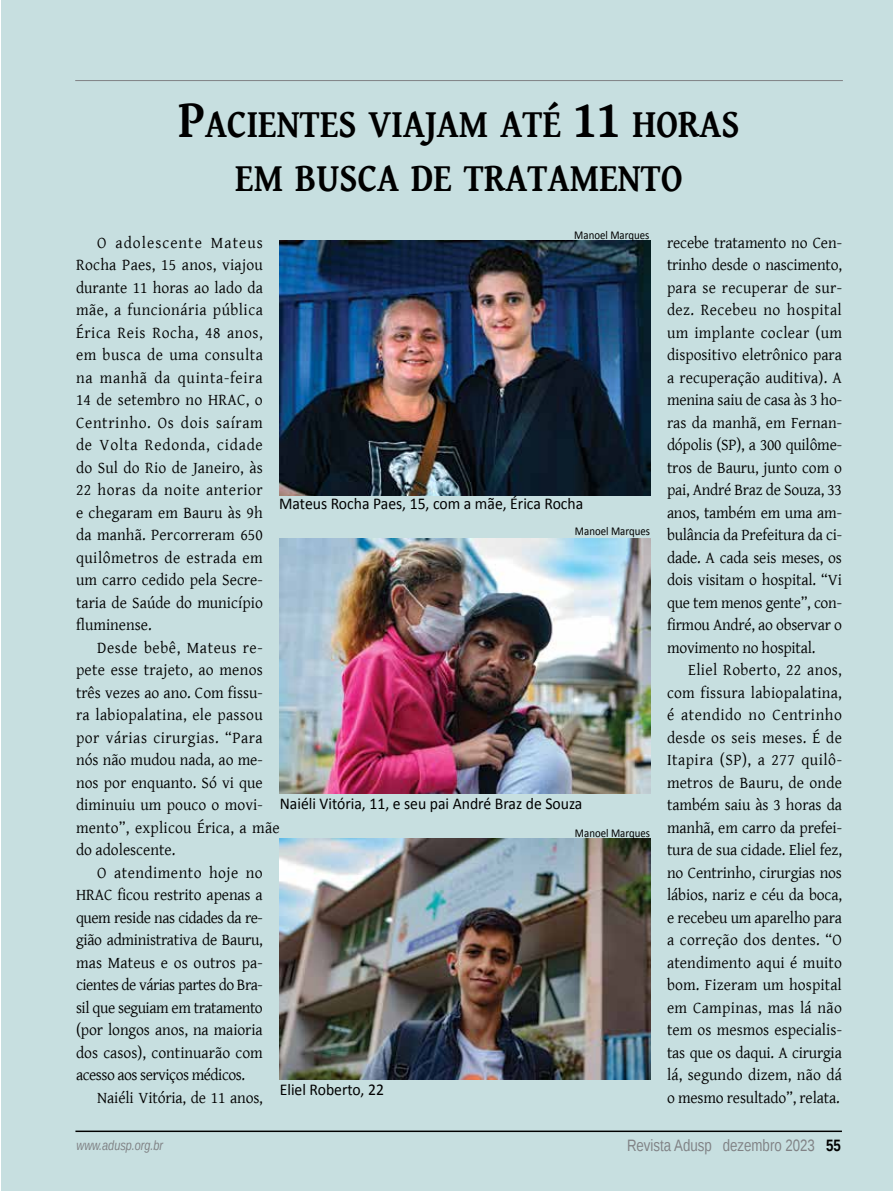
<style>
.page{position:relative;width:893px;height:1191px;background:#fff}
.page>*{position:absolute;margin:0;border:0;box-sizing:border-box;transform-origin:0 0}
.t1{font:700 40.5px/54px "Gentium Book Basic";color:#000;text-align:center;scale:.85 1}
.t2{font:16.5px/22.5px "Gentium Basic";color:#000;text-align:justify;scale:.95 1}
.t3{font:16.5px "Calibri";color:#000;scale:.95 1}
.t4{font:16.5px "Liberation Sans Narrow";color:#808285}
.t5{font:italic 13.5px "Liberation Sans Narrow";color:#808285}
.t6{font:12px "Calibri";color:#000;scale:.9 1}
.s1{font-size:54px}
.s2{font-weight:700;color:#000}
</style>
<div class="page">
<div style="left:1px;top:0;width:892px;height:1191px;background:#c7dfe0"></div>
<hr style="left:75px;top:1130px;width:767px;height:2px;background:#000">
<hr style="left:75px;top:80px;width:768px;height:1px;background:#808285">
<img style="left:280px;top:240px;width:370px;height:255px">
<img style="left:280px;top:538px;width:370px;height:255px">
<img style="left:280px;top:839px;width:370px;height:240px">
<h1 class="t1" style="left:179px;top:96px;width:661px"><span class="s1">P</span>ACIENTES VIAJAM ATÉ <span class="s1">11</span> HORAS<br>EM BUSCA DE TRATAMENTO</h1>
<p class="t6" style="left:574px;top:227px;width:85px">Manoel Marques</p>
<p class="t2" style="left:76px;top:230px;width:198px;text-indent:21px">O adolescente Mateus Rocha Paes, 15 anos, viajou durante 11 horas ao lado da mãe, a funcionária pública Érica Reis Rocha, 48 anos, em busca de uma consulta na manhã da quinta-feira 14 de setembro no HRAC, o Centrinho. Os dois saíram de Volta Redonda, cidade do Sul do Rio de Janeiro, às 22 horas da noite anterior e chegaram em Bauru às 9h da manhã. Percorreram 650 quilômetros de estrada em um carro cedido pela Secre&shy;taria de Saúde do município fluminense.</p>
<p class="t2" style="left:76px;top:635px;width:216px;text-align:left;text-indent:21px">Desde bebê, Mateus re&shy;pete esse trajeto, ao menos três vezes ao ano. Com fissu&shy;ra labiopalatina, ele passou por várias cirurgias. “Para nós não mudou nada, ao me&shy;nos por enquanto. Só vi que diminuiu um pouco o movi&shy;mento”, explicou Érica, a mãe do adolescente.</p>
<p class="t2" style="left:76px;top:860px;width:198px;text-indent:21px">O atendimento hoje no HRAC ficou restrito apenas a quem reside nas cidades da re&shy;gião administrativa de Bauru, mas Mateus e os outros pa&shy;cientes de várias partes do Bra&shy;sil que seguiam em tratamento (por longos anos, na maioria dos casos), continuarão com acesso aos serviços médicos.</p>
<p class="t2" style="left:97px;top:1085px;width:176px">Naiéli Vitória, de 11 anos,</p>
<p class="t2" style="left:667px;top:230px;width:186px">recebe tratamento no Cen&shy;trinho desde o nascimento, para se recuperar de sur&shy;dez. Recebeu no hospital um implante coclear (um dispositivo eletrônico para a recuperação auditiva). A menina saiu de casa às 3 ho&shy;ras da manhã, em Fernan&shy;dópolis (SP), a 300 quilôme&shy;tros de Bauru, junto com o pai, André Braz de Souza, 33 anos, também em uma am&shy;bulância da Prefeitura da ci&shy;dade. A cada seis meses, os dois visitam o hospital. “Vi que tem menos gente”, con&shy;firmou André, ao observar o movimento no hospital.</p>
<p class="t2" style="left:667px;top:658px;width:186px;text-indent:21px">Eliel Roberto, 22 anos, com fissura labiopalatina, é atendido no Centrinho desde os seis meses. É de Itapira (SP), a 277 quilô&shy;metros de Bauru, de onde também saiu às 3 horas da manhã, em carro da prefei&shy;tura de sua cidade. Eliel fez, no Centrinho, cirurgias nos lábios, nariz e céu da boca, e recebeu um aparelho para a correção dos dentes. “O atendimento aqui é muito bom. Fizeram um hospital em Campinas, mas lá não tem os mesmos especialis&shy;tas que os daqui. A cirurgia lá, segundo dizem, não dá o mesmo resultado”, relata.</p>
<p class="t3" style="left:279px;top:493px;width:322px">Mateus Rocha Paes, 15, com a mãe, Érica Rocha</p>
<p class="t6" style="left:575px;top:524px;width:85px">Manoel Marques</p>
<p class="t3" style="left:280px;top:793px;width:320px">Naiéli Vitória, 11, e seu pai André Braz de Souza</p>
<p class="t6" style="left:575px;top:825px;width:85px">Manoel Marques</p>
<p class="t3" style="left:280px;top:1079px;width:111px">Eliel Roberto, 22</p>
<p class="t5" style="left:76px;top:1136px;width:88px">www.adusp.org.br</p>
<p class="t4" style="left:627px;top:1135px;width:215px">Revista Adusp dezembro 2023 <span class="s2">55</span></p>
</div>
